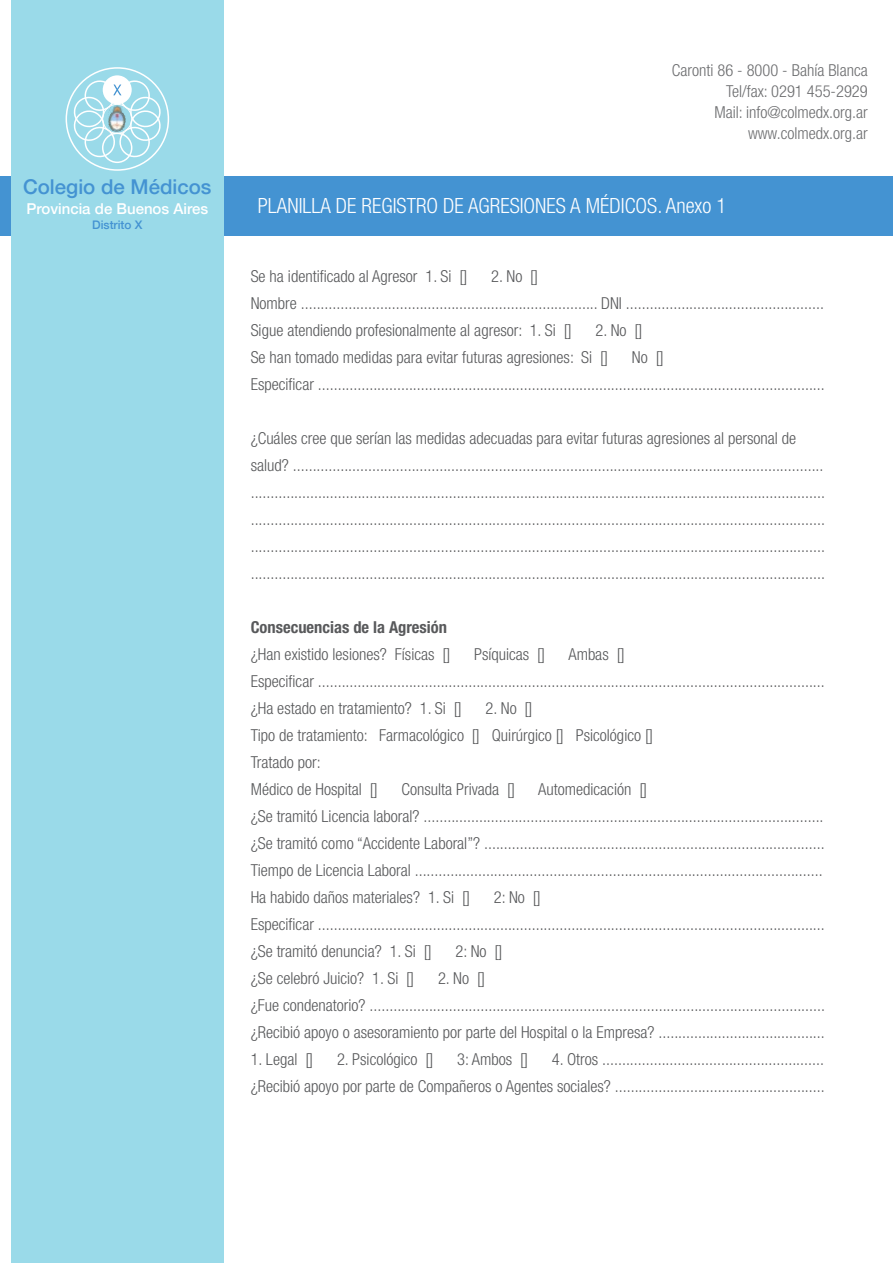
<style>
.page{position:relative;width:893px;height:1263px;background:#fff}
.page>*{position:absolute;margin:0;border:0;box-sizing:border-box;transform-origin:0 0}
.t1{font:300 condensed 21px "Helvetica Neue LT Pro";color:#fff}
.t2{font:500 20.4px "Helvetica 65";color:#4493d2}
.t3{font:300 condensed 16.5px/27px "Helvetica Neue LT Pro";color:#58595b}
.t4{font:300 condensed 16.5px/21px "Helvetica Neue LT Pro";color:#6d6e70;text-align:right}
.t5{font:700 condensed 16.5px "Helvetica Neue LT Pro";color:#58595b}
.t6{font:500 15px "Helvetica 65";color:#fff}
.t7{font:500 11.85px "Helvetica 65";color:#4493d2}
</style>
<div class="page">
<div style="left:0;top:176px;width:893px;height:60px;background:#4493d2"></div>
<div style="left:11px;top:0;width:213px;height:1263px;background:#9adae9"></div>
<div style="left:102px;top:133px;width:30px;height:30px;border:2px solid #fff;border-radius:50%"></div>
<svg style="left:103px;top:75px;width:29px;height:29px"></svg>
<svg style="left:71px;top:78px;width:92px;height:81px"></svg>
<img style="left:108px;top:106px;width:18px;height:26px">
<div style="left:66px;top:67px;width:103px;height:104px;border:2px solid #fff;border-radius:50%"></div>
<p class="t2" style="left:23px;top:174px;width:190px">Colegio de Médicos</p>
<p class="t6" style="left:26px;top:199px;width:183px">Provincia de Buenos Aires</p>
<p class="t7" style="left:92px;top:218px;width:52px">Distrito X</p>
<p class="t4" style="left:672px;top:59px;width:197px">Caronti 86 - 8000 - Bahía Blanca<br>Tel/fax: 0291 455-2929<br>Mail: info@colmedx.org.ar www.colmedx.org.ar</p>
<p class="t1" style="left:258px;top:194px;width:470px">PLANILLA DE REGISTRO DE AGRESIONES A MÉDICOS. Anexo 1</p>
<p class="t3" style="left:251px;top:263px;width:218px">Se ha identificado al Agresor 1. Si []</p>
<p class="t3" style="left:251px;top:263px;width:575px;text-indent:240px">2. No []<br>Nombre ........................................................................... DNI ..................................................<br>Sigue atendiendo profesionalmente al agresor: 1. Si []</p>
<p class="t3" style="left:251px;top:317px;width:393px;text-indent:345px">2. No []<br>Se han tomado medidas para evitar futuras agresiones: Si []</p>
<p class="t3" style="left:251px;top:344px;width:576px;text-indent:381px">No []<br>Especificar ................................................................................................................................</p>
<p class="t3" style="left:251px;top:425px;width:576px">¿Cuáles cree que serían las medidas adecuadas para evitar futuras agresiones al personal de salud? ...................................................................................................................................... ................................................................................................................................................. ................................................................................................................................................. ................................................................................................................................................. .................................................................................................................................................</p>
<p class="t5" style="left:251px;top:617px;width:198px">Consecuencias de la Agresión</p>
<p class="t3" style="left:251px;top:641px;width:201px">¿Han existido lesiones? Físicas []</p>
<p class="t3" style="left:474px;top:641px;width:73px">Psíquicas []</p>
<p class="t3" style="left:251px;top:641px;width:576px;text-indent:318px">Ambas []<br>Especificar ................................................................................................................................ ¿Ha estado en tratamiento? 1. Si []</p>
<p class="t3" style="left:251px;top:695px;width:404px;text-indent:235px">2. No []<br>Tipo de tratamiento: Farmacológico [] Quirúrgico [] Psicológico []<br>Tratado por:<br>Médico de Hospital []</p>
<p class="t3" style="left:251px;top:776px;width:575px;text-indent:287px">Automedicación []<br>¿Se tramitó Licencia laboral? ..................................................................................................... ¿Se tramitó como “Accidente Laboral”? ......................................................................................<br>Tiempo de Licencia Laboral .......................................................................................................<br>Ha habido daños materiales? 1. Si []</p>
<p class="t3" style="left:401px;top:776px;width:115px">Consulta Privada []</p>
<p class="t3" style="left:251px;top:884px;width:576px;text-indent:243px">2: No []<br>Especificar ................................................................................................................................ ¿Se tramitó denuncia? 1. Si []</p>
<p class="t3" style="left:455px;top:938px;width:48px">2: No []</p>
<p class="t3" style="left:251px;top:965px;width:165px">¿Se celebró Juicio? 1. Si []</p>
<p class="t3" style="left:251px;top:965px;width:576px;text-indent:187px">2. No []<br>¿Fue condenatorio? ................................................................................................................... ¿Recibió apoyo o asesoramiento por parte del Hospital o la Empresa? ..........................................</p>
<p class="t3" style="left:251px;top:1046px;width:64px">1. Legal []</p>
<p class="t3" style="left:337px;top:1046px;width:98px">2. Psicológico []</p>
<p class="t3" style="left:457px;top:1046px;width:72px">3: Ambos []</p>
<p class="t3" style="left:251px;top:1046px;width:575px;text-align:right">4. Otros ........................................................<br>¿Recibió apoyo por parte de Compañeros o Agentes sociales? .....................................................</p>
</div>
